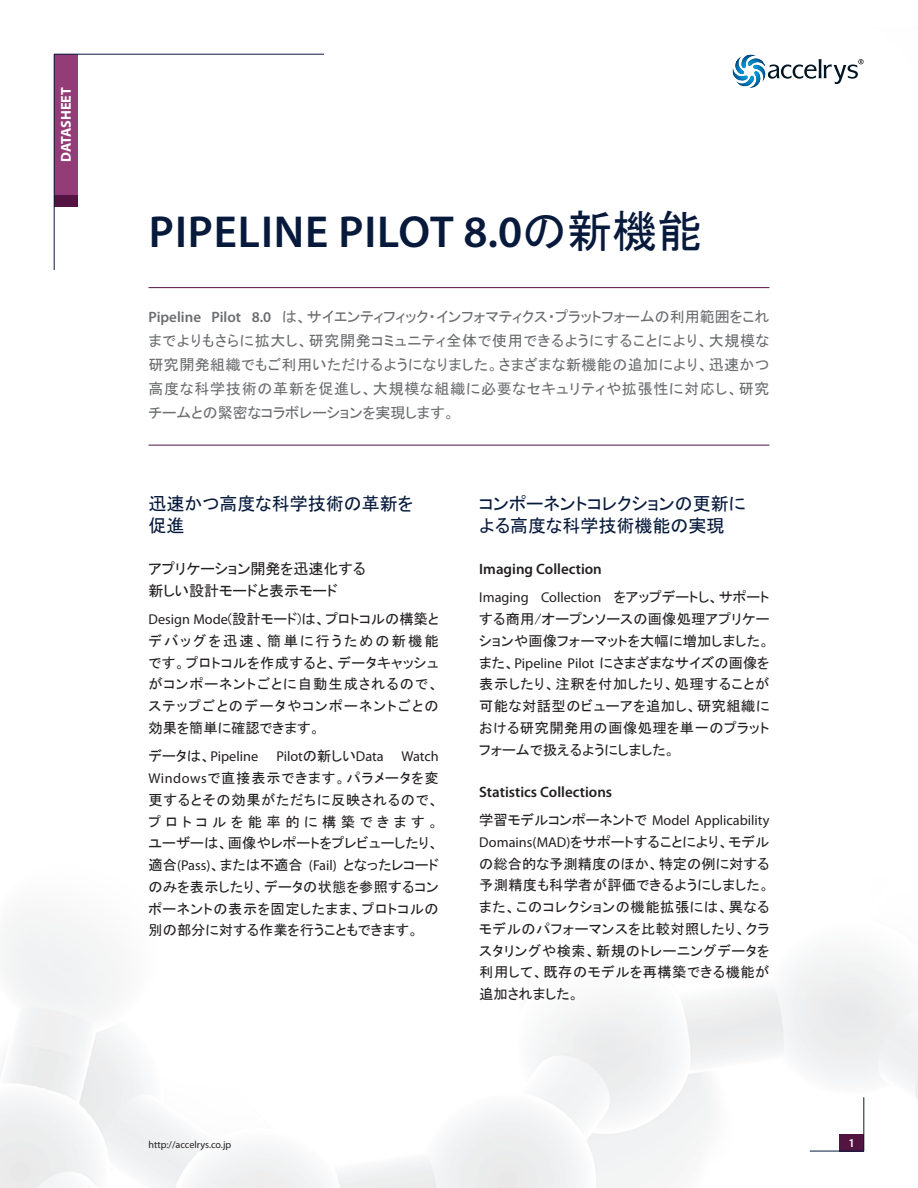
<style>
.page{position:relative;width:918px;height:1188px;background:#fff}
.page>*{position:absolute;margin:0;border:0;box-sizing:border-box;transform-origin:0 0}
.t1{font:600 45px "Myriad Pro";letter-spacing:.02em;color:#071a3c}
.t2{font:18px/21.8px "MS P Gothic";color:#071a3c}
.t3{font:15px/24px "MS P Gothic";color:#6c6d70;text-align:justify}
.t4{font:600 15px "Myriad Pro";color:#231f20}
.t5{font:15px/21.8px "MS P Gothic";color:#231f20}
.t6{font:14.25px/21.8px "MS P Gothic";letter-spacing:.035em;color:#231f20;text-align:justify}
.t7{font:14.25px "Myriad Pro";color:#231f20}
.t8{font:700 14.25px "Myriad Pro";color:#fff}
.t9{font:600 12px "Myriad Pro";color:#fff}
.t10{font:10.2px "Myriad Pro";color:#231f20}
.s1{font-family:"MS P Gothic";font-weight:400}
.s2{font-family:"Myriad Pro";font-weight:600}
.s3{font-family:"Myriad Pro"}
.s4{font-family:"MS P Gothic"}
</style>
<div class="page">
<img style="left:0;top:53px;width:918px;height:1135px">
<svg style="left:731px;top:54px;width:133px;height:34px"></svg>
<div style="left:54px;top:195px;width:23px;height:12px;background:#531442"></div>
<div style="left:54px;top:54px;width:23px;height:141px;background:#933c78"></div>
<hr style="left:54px;top:54px;width:270px;height:1px;background:#071a3c">
<hr style="left:54px;top:54px;width:1px;height:216px;background:#071a3c">
<div style="left:840px;top:1134px;width:24px;height:17px;background:#531442"></div>
<hr style="left:810px;top:1151px;width:54px;height:1px;background:#071a3c">
<hr style="left:864px;top:1097px;width:1px;height:54px;background:#071a3c">
<hr style="left:148px;top:287px;width:622px;height:1px;background:#531442">
<hr style="left:148px;top:445px;width:622px;height:1px;background:#531442">
<p class="t8" style="left:57px;top:162px;width:76px;rotate:-90deg">DATASHEET</p>
<h1 class="t1" style="left:149px;top:203px;width:555px">Pipeline Pilot 8.0<span class="s1">の新機能</span></h1>
<p class="t3" style="left:148px;top:304px;width:623px"><span class="s2">Pipeline Pilot 8.0</span> は、サイエンティフィック・インフォマティクス・プラットフォームの利用範囲をこれまでよりもさらに拡大し、研究開発コミュニティ全体で使用できるようにすることにより、大規模な研究開発組織でもご利用いただけるようになりました。さまざまな新機能の追加により、迅速かつ高度な科学技術の革新を促進し、大規模な組織に必要なセキュリティや拡張性に対応し、研究チームとの緊密なコラボレーションを実現します。</p>
<p class="t2" style="left:148px;top:493px;width:266px">迅速かつ高度な科学技術の革新を促進</p>
<p class="t5" style="left:148px;top:558px;width:219px">アプリケーション開発を迅速化する新しい設計モードと表示モード</p>
<p class="t6" style="left:148px;top:608px;width:292px"><span class="s3">Design Mode</span>(設計モード)は、プロトコルの構築とデバッグを迅速、簡単に行うための新機能です。プロトコルを作成すると、データキャッシュがコンポーネントごとに自動生成されるので、ステップごとのデータやコンポーネントごとの効果を簡単に確認できます。</p>
<p class="t7" style="left:148px;top:748px;width:111px"><span class="s4">データは、</span>Pipeline</p>
<p class="t7" style="left:276px;top:748px;width:164px">Pilot<span class="s4">の新しい</span>Data Watch</p>
<p class="t6" style="left:148px;top:767px;width:292px"><span class="s3">Windows</span>で直接表示できます。パラメータを変更するとその効果がただちに反映されるので、プロトコルを能率的に構築できます。ユーザーは、画像やレポートをプレビューしたり、適合<span class="s3">(Pass)</span>、または不適合 <span class="s3">(Fail)</span> となったレコードのみを表示したり、データの状態を参照するコンポーネントの表示を固定したまま、プロトコルの別の部分に対する作業を行うこともできます。</p>
<p class="t2" style="left:479px;top:493px;width:268px">コンポーネントコレクションの更新による高度な科学技術機能の実現</p>
<p class="t4" style="left:479px;top:559px;width:124px">Imaging Collection</p>
<p class="t7" style="left:479px;top:589px;width:292px">Imaging Collection <span class="s4">をアップデートし、サポート</span></p>
<p class="t6" style="left:479px;top:608px;width:292px">する商用/オープンソースの画像処理アプリケーションや画像フォーマットを大幅に増加しました。また、<span class="s3">Pipeline Pilot</span> にさまざまなサイズの画像を表示したり、注釈を付加したり、処理することが可能な対話型のビューアを追加し、研究組織における研究開発用の画像処理を単一のプラットフォームで扱えるようにしました。</p>
<p class="t4" style="left:479px;top:782px;width:134px">Statistics Collections</p>
<p class="t7" style="left:479px;top:812px;width:292px"><span class="s4">学習モデルコンポーネントで</span> Model Applicability</p>
<p class="t6" style="left:479px;top:831px;width:292px"><span class="s3">Domains(MAD)</span>をサポートすることにより、モデルの総合的な予測精度のほか、特定の例に対する予測精度も科学者が評価できるようにしました。また、このコレクションの機能拡張には、異なるモデルのパフォーマンスを比較対照したり、クラスタリングや検索、新規のトレーニングデータを利用して、既存のモデルを再構築できる機能が追加されました。</p>
<p class="t10" style="left:148px;top:1138px;width:84px">http://accelrys.co.jp</p>
<p class="t9" style="left:848px;top:1135px;width:8px">1</p>
</div>
